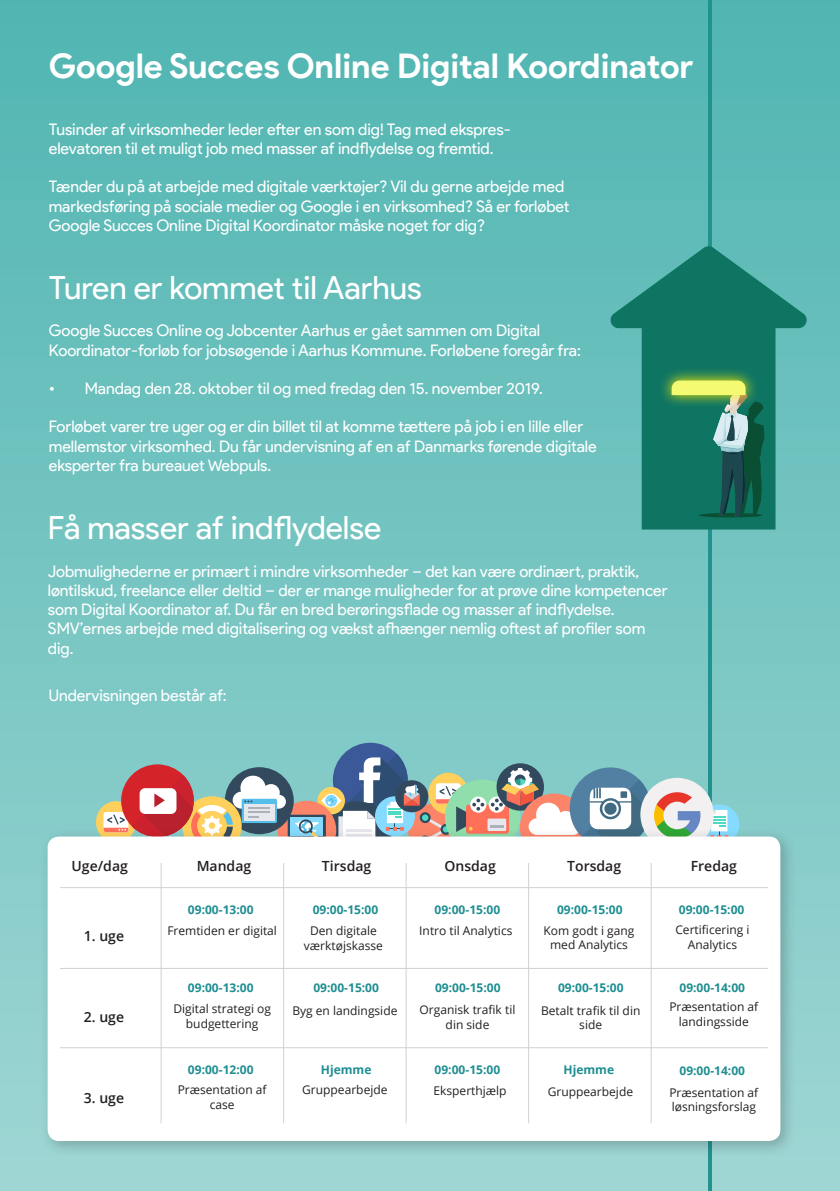
<style>
.page{position:relative;width:840px;height:1191px;background:#fff}
.page>*{position:absolute;margin:0;border:0;box-sizing:border-box;transform-origin:0 0}
.t1{font:700 34px "Product Sans";letter-spacing:-.005em;color:#fff}
.t2{font:32px "Product Sans";color:#fff}
.t3{font:16px/19.2px "Product Sans";color:#fff}
.t4{font:600 14px "Open Sans";color:#231f20}
.t5{font:12px/14.4px "Open Sans";color:#231f20;text-align:center}
.t6{font:700 12px "Open Sans";color:#1e8e91}
</style>
<div class="page">
<div style="left:0;top:0;width:839px;height:1191px;background:linear-gradient(to bottom,#50b5b1,#9fd6d4)"></div>
<hr style="left:708px;top:0;width:3px;height:1191px;background:#22928f">
<div style="left:333px;top:742px;width:74px;height:75px;background:#3b5999;border-radius:50%"></div>
<div style="left:699px;top:804px;width:40px;height:40px;background:#85dbff;border-radius:50%"></div>
<svg style="left:711px;top:810px;width:17px;height:18px"></svg>
<div style="left:96px;top:801px;width:40px;height:42px;background:#ffd15c;border-radius:50%"></div>
<div style="left:444px;top:779px;width:76px;height:75px;background:#8fdeab;border-radius:50%"></div>
<div style="left:466px;top:804px;width:43px;height:29px;background:#ff7059;border-radius:3px"></div>
<svg style="left:488px;top:796px;width:16px;height:16px"></svg>
<svg style="left:470px;top:796px;width:16px;height:16px"></svg>
<div style="left:487px;top:818px;width:19px;height:13px;background:#e6e8ed"></div>
<svg style="left:104px;top:753px;width:380px;height:75px"></svg>
<div style="left:640px;top:778px;width:73px;height:73px;background:#f2f0f0;border-radius:50%"></div>
<svg style="left:490px;top:763px;width:210px;height:65px"></svg>
<svg style="left:607px;top:246px;width:202px;height:283px;background:#3a998e"></svg>
<svg style="left:659px;top:368px;width:98px;height:40px;background:#2c8356"></svg>
<svg style="left:671px;top:380px;width:93px;height:137px;background:#388165"></svg>
<div style="left:40px;top:828px;width:756px;height:329px;background:#231f20;opacity:.25"></div>
<div style="left:48px;top:836px;width:732px;height:305px;background:#fff;border-radius:11px"></div>
<hr style="left:60px;top:887px;width:707px;height:1px;background:#d2d1d0">
<hr style="left:60px;top:968px;width:707px;height:1px;background:#d2d1d0">
<hr style="left:60px;top:1047px;width:707px;height:1px;background:#d2d1d0">
<hr style="left:160px;top:863px;width:1px;height:260px;background:#d2d1d0">
<hr style="left:283px;top:863px;width:1px;height:260px;background:#d2d1d0">
<hr style="left:405px;top:863px;width:1px;height:260px;background:#d2d1d0">
<hr style="left:528px;top:863px;width:1px;height:260px;background:#d2d1d0">
<hr style="left:650px;top:863px;width:1px;height:260px;background:#d2d1d0">
<p class="t1" style="left:49px;top:45px;width:645px">Google Succes Online Digital Koordinator</p>
<p class="t3" style="left:49px;top:120px;width:463px">Tusinder af virksomheder leder efter en som dig! Tag med ekspres-</p>
<p class="t3" style="left:49px;top:139px;width:446px">elevatoren til et muligt job med masser af indflydelse og fremtid.</p>
<p class="t3" style="left:49px;top:177px;width:522px">Tænder du på at arbejde med digitale værktøjer? Vil du gerne arbejde med markedsføring på sociale medier og Google i en virksomhed? Så er forløbet<br>Google Succes Online Digital Koordinator måske noget for dig?</p>
<p class="t2" style="left:49px;top:270px;width:374px">Turen er kommet til Aarhus</p>
<p class="t3" style="left:49px;top:321px;width:492px">Google Succes Online og Jobcenter Aarhus er gået sammen om Digital</p>
<p class="t3" style="left:49px;top:341px;width:533px">Koordinator-forløb for jobsøgende i Aarhus Kommune. Forløbene foregår fra:</p>
<p class="t3" style="left:49px;top:379px;width:495px">• Mandag den 28. oktober til og med fredag den 15. november 2019.</p>
<p class="t3" style="left:49px;top:417px;width:549px">Forløbet varer tre uger og er din billet til at komme tættere på job i en lille eller mellemstor virksomhed. Du får undervisning af en af Danmarks førende digitale eksperter fra bureauet Webpuls.</p>
<p class="t2" style="left:48px;top:510px;width:334px">Få masser af indflydelse</p>
<p class="t3" style="left:48px;top:562px;width:592px">Jobmulighederne er primært i mindre virksomheder – det kan være ordinært, praktik,</p>
<p class="t3" style="left:48px;top:581px;width:621px">løntilskud, freelance eller deltid – der er mange muligheder for at prøve dine kompetencer som Digital Koordinator af. Du får en bred berøringsflade og masser af indflydelse.</p>
<p class="t3" style="left:48px;top:619px;width:598px">SMV’ernes arbejde med digitalisering og vækst afhænger nemlig oftest af profiler som dig.</p>
<p class="t3" style="left:49px;top:686px;width:179px">Undervisningen består af:</p>
<p class="t4" style="left:71px;top:856px;width:58px">Uge/dag</p>
<p class="t4" style="left:196px;top:856px;width:56px">Mandag</p>
<p class="t4" style="left:322px;top:856px;width:51px">Tirsdag</p>
<p class="t4" style="left:444px;top:856px;width:53px">Onsdag</p>
<p class="t4" style="left:567px;top:856px;width:55px">Torsdag</p>
<p class="t4" style="left:690px;top:856px;width:48px">Fredag</p>
<p class="t4" style="left:84px;top:926px;width:42px">1. uge</p>
<p class="t4" style="left:84px;top:1007px;width:42px">2. uge</p>
<p class="t4" style="left:84px;top:1088px;width:42px">3. uge</p>
<p class="t6" style="left:188px;top:901px;width:67px">09:00-13:00</p>
<p class="t6" style="left:312px;top:901px;width:67px">09:00-15:00</p>
<p class="t6" style="left:434px;top:901px;width:67px">09:00-15:00</p>
<p class="t6" style="left:556px;top:900px;width:67px">09:00-15:00</p>
<p class="t6" style="left:678px;top:901px;width:67px">09:00-15:00</p>
<p class="t5" style="left:167px;top:923px;width:111px">Fremtiden er digital</p>
<p class="t5" style="left:310px;top:923px;width:68px">Den digitale</p>
<p class="t5" style="left:304px;top:938px;width:80px">værktøjskasse</p>
<p class="t5" style="left:419px;top:923px;width:95px">Intro til Analytics</p>
<p class="t5" style="left:675px;top:922px;width:76px">Certificering i<br>Analytics</p>
<p class="t5" style="left:543px;top:923px;width:92px">Kom godt i gang med Analytics</p>
<p class="t6" style="left:188px;top:979px;width:67px">09:00-13:00</p>
<p class="t6" style="left:313px;top:979px;width:67px">09:00-15:00</p>
<p class="t6" style="left:435px;top:979px;width:67px">09:00-15:00</p>
<p class="t6" style="left:557px;top:979px;width:67px">09:00-15:00</p>
<p class="t6" style="left:679px;top:979px;width:67px">09:00-14:00</p>
<p class="t5" style="left:419px;top:1002px;width:97px">Organisk trafik til din side</p>
<p class="t5" style="left:669px;top:999px;width:90px">Præsentation af landingsside</p>
<p class="t5" style="left:173px;top:1001px;width:99px">Digital strategi og budgettering</p>
<p class="t5" style="left:292px;top:1002px;width:106px">Byg en landingside</p>
<p class="t5" style="left:540px;top:1003px;width:101px">Betalt trafik til din side</p>
<p class="t6" style="left:188px;top:1061px;width:67px">09:00-12:00</p>
<p class="t6" style="left:321px;top:1061px;width:52px">Hjemme</p>
<p class="t6" style="left:434px;top:1061px;width:67px">09:00-15:00</p>
<p class="t6" style="left:563px;top:1061px;width:52px">Hjemme</p>
<p class="t6" style="left:679px;top:1061px;width:67px">09:00-14:00</p>
<p class="t5" style="left:178px;top:1082px;width:90px">Præsentation af case</p>
<p class="t5" style="left:302px;top:1082px;width:87px">Gruppearbejde</p>
<p class="t5" style="left:433px;top:1082px;width:75px">Eksperthjælp</p>
<p class="t5" style="left:547px;top:1084px;width:87px">Gruppearbejde</p>
<p class="t5" style="left:669px;top:1085px;width:90px;text-align:left">Præsentation af løsningsforslag</p>
</div>
